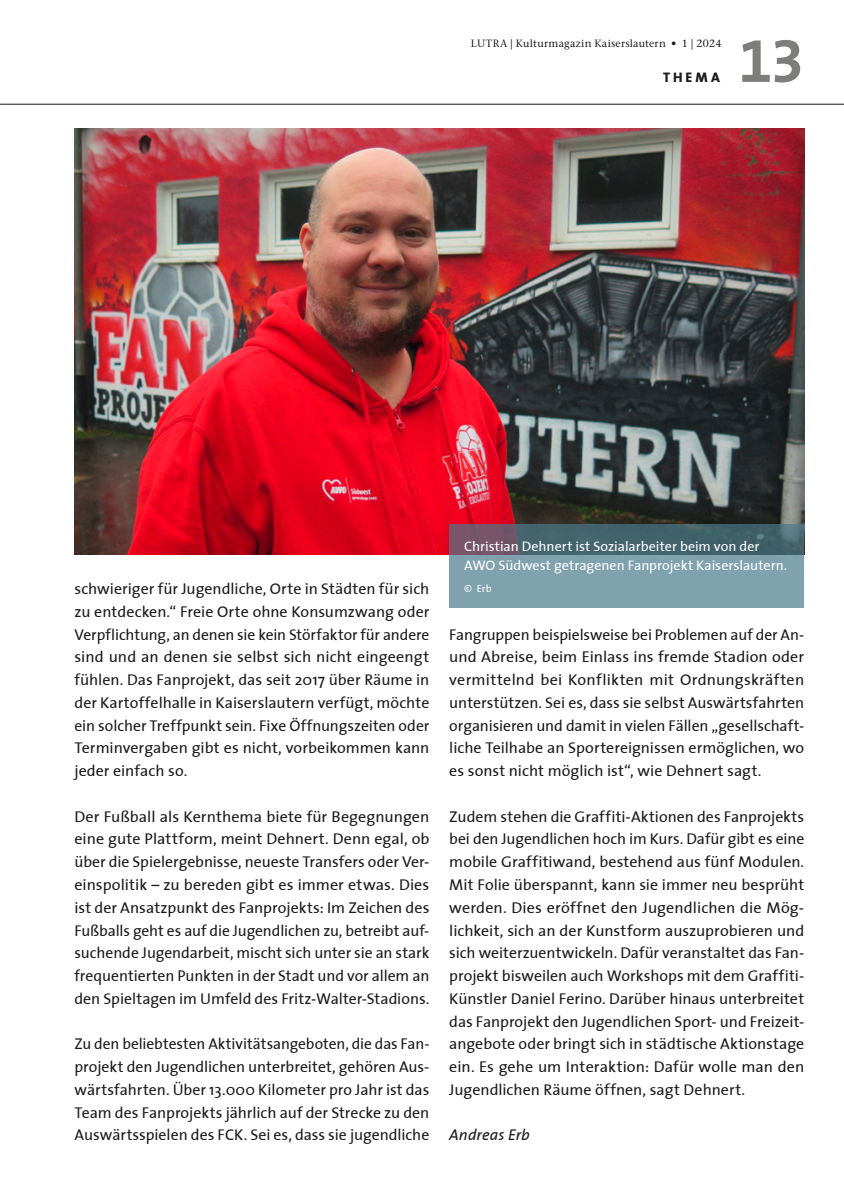
<style>
.page{position:relative;width:844px;height:1191px;background:#fff}
.page>*{position:absolute;margin:0;border:0;box-sizing:border-box;transform-origin:0 0}
.t1{font:61.25px "The Sans Bold Expert";color:#7d7d7c}
.t2{font:15.75px/22.8px "The Sans";color:#191a19;text-align:justify}
.t3{font:italic 15.75px "The Sans";color:#191a19}
.t4{font:14px/19.2px "The Sans";color:#fff}
.t5{font:800 14px "The Sans";letter-spacing:.215em;color:#191a19}
.t6{font:500 10.5px "Stone Serif Std";letter-spacing:.025em;color:#191a19}
.t7{font:10.5px "The Sans";color:#fff}
</style>
<div class="page">
<img style="left:74px;top:129px;width:730px;height:425px">
<svg style="left:449px;top:524px;width:355px;height:83px;background:#6d8995"></svg>
<hr style="left:0;top:104px;width:843px;height:1px;background:#191a19">
<p class="t6" style="left:471px;top:38px;width:252px">LUTRA | Kulturmagazin Kaiserslautern • 1 | 2024</p>
<p class="t5" style="left:663px;top:65px;width:58px">THEMA</p>
<h1 class="t1" style="left:738px;top:10px;width:67px">13</h1>
<p class="t2" style="left:74px;top:577px;width:356px">schwieriger für Jugendliche, Orte in Städten für sich zu entdecken.“ Freie Orte ohne Konsumzwang oder Verpflichtung, an denen sie kein Störfaktor für andere sind und an denen sie selbst sich nicht eingeengt fühlen. Das Fanprojekt, das seit 2017 über Räume in der Kartoffelhalle in Kaiserslautern verfügt, möchte ein solcher Treffpunkt sein. Fixe Öffnungszeiten oder Terminvergaben gibt es nicht, vorbeikommen kann jeder einfach so.</p>
<p class="t2" style="left:74px;top:804px;width:356px">Der Fußball als Kernthema biete für Begegnungen eine gute Plattform, meint Dehnert. Denn egal, ob über die Spielergebnisse, neueste Transfers oder Ver&shy;einspolitik – zu bereden gibt es immer etwas. Dies ist der Ansatzpunkt des Fanprojekts: Im Zeichen des Fußballs geht es auf die Jugendlichen zu, betreibt auf&shy;suchende Jugendarbeit, mischt sich unter sie an stark frequentierten Punkten in der Stadt und vor allem an den Spieltagen im Umfeld des Fritz-Walter-Stadions.</p>
<p class="t2" style="left:74px;top:1032px;width:356px">Zu den beliebtesten Aktivitätsangeboten, die das Fan&shy;projekt den Jugendlichen unterbreitet, gehören Aus&shy;wärtsfahrten. Über 13.000 Kilometer pro Jahr ist das Team des Fanprojekts jährlich auf der Strecke zu den Auswärtsspielen des FCK. Sei es, dass sie jugendliche</p>
<p class="t4" style="left:464px;top:536px;width:324px">Christian Dehnert ist Sozialarbeiter beim von der<br>AWO Südwest getragenen Fanprojekt Kaiserslautern.</p>
<p class="t7" style="left:464px;top:580px;width:29px">© Erb</p>
<p class="t2" style="left:449px;top:622px;width:356px">Fangruppen beispielsweise bei Problemen auf der An&shy;und Abreise, beim Einlass ins fremde Stadion oder vermittelnd bei Konflikten mit Ordnungskräften unterstützen. Sei es, dass sie selbst Auswärtsfahrten organisieren und damit in vielen Fällen „gesellschaft&shy;liche Teilhabe an Sportereignissen ermöglichen, wo es sonst nicht möglich ist“, wie Dehnert sagt.</p>
<p class="t2" style="left:449px;top:804px;width:356px">Zudem stehen die Graffiti-Aktionen des Fanprojekts bei den Jugendlichen hoch im Kurs. Dafür gibt es eine mobile Graffitiwand, bestehend aus fünf Modulen.<br>Mit Folie überspannt, kann sie immer neu besprüht werden. Dies eröffnet den Jugendlichen die Mög&shy;lichkeit, sich an der Kunstform auszuprobieren und sich weiterzuentwickeln. Dafür veranstaltet das Fan&shy;projekt bisweilen auch Workshops mit dem Graffiti-Künstler Daniel Ferino. Darüber hinaus unterbreitet das Fanprojekt den Jugendlichen Sport- und Freizeit&shy;angebote oder bringt sich in städtische Aktionstage ein. Es gehe um Interaktion: Dafür wolle man den Jugendlichen Räume öffnen, sagt Dehnert.</p>
<p class="t3" style="left:449px;top:1121px;width:82px">Andreas Erb</p>
</div>
